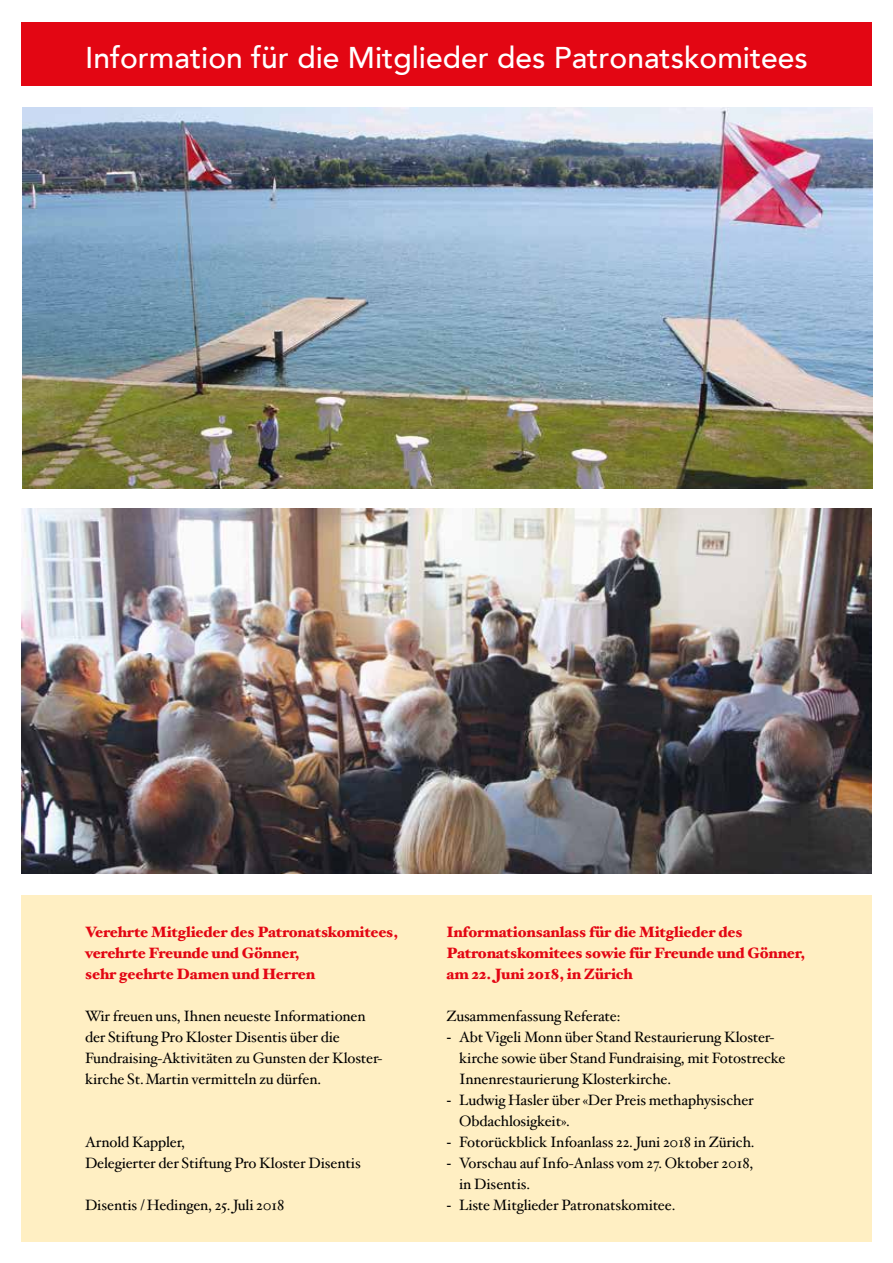
<style>
.page{position:relative;width:893px;height:1263px;background:#fff}
.page>*{position:absolute;margin:0;border:0;box-sizing:border-box;transform-origin:0 0}
.t1{font:30px "KSD Avenir Medium";color:#fff}
.t2{font:15px/21px "Hoefler Txt";letter-spacing:-.01em;color:#000}
.t3{font:900 15px/21px "Hoefler Txt";letter-spacing:-.01em;color:#e30613}
.s1{font-family:"KSD Avenir Roman"}
</style>
<div class="page">
<div style="left:22px;top:22px;width:850px;height:64px;background:#e30613"></div>
<img style="left:22px;top:508px;width:849px;height:366px">
<div style="left:22px;top:895px;width:850px;height:347px;background:#ffefc3"></div>
<img style="left:22px;top:107px;width:850px;height:381px">
<h1 class="t1" style="left:85px;top:40px;width:724px">Information für die Mitglieder des Patronatskomitees</h1>
<p class="t3" style="left:85px;top:921px;width:315px">Verehrte Mitglieder des Patronatskomitees, verehrte Freunde und Gönner,<br>sehr geehrte Damen und Herren</p>
<p class="t2" style="left:85px;top:1005px;width:299px">Wir freuen uns, Ihnen neueste Informationen der Stiftung Pro Kloster Disentis über die Fundraising-Aktivitäten zu Gunsten der Kloster&shy;kirche St. Martin vermitteln zu dürfen.</p>
<p class="t2" style="left:85px;top:1131px;width:277px">Arnold Kappler,<br>Delegierter der Stiftung Pro Kloster Disentis</p>
<p class="t2" style="left:85px;top:1194px;width:201px">Disentis / Hedingen, 25. Juli 2018</p>
<p class="t3" style="left:446px;top:921px;width:360px">Informationsanlass für die Mitglieder des<br>Patronatskomitees sowie für Freunde und Gönner, am 22. Juni 2018, in Zürich</p>
<p class="t2" style="left:446px;top:1005px;width:175px">Zusammenfassung Referate:</p>
<p class="t2" style="left:459px;top:1026px;width:328px;text-indent:-13px"><span class="s1">-</span> Abt Vigeli Monn über Stand Restaurierung Kloster&shy;kirche sowie über Stand Fundraising, mit Fotostrecke<br>Innenrestaurierung Klosterkirche.</p>
<p class="t2" style="left:459px;top:1089px;width:296px;text-indent:-13px"><span class="s1">-</span> Ludwig Hasler über «Der Preis methaphysischer<br>Obdachlosigkeit».</p>
<p class="t2" style="left:446px;top:1131px;width:310px"><span class="s1">-</span> Fotorückblick Infoanlass 22. Juni 2018 in Zürich.</p>
<p class="t2" style="left:459px;top:1152px;width:295px;text-indent:-13px"><span class="s1">-</span> Vorschau auf Info-Anlass vom 27. Oktober 2018, in Disentis.</p>
<p class="t2" style="left:446px;top:1194px;width:230px"><span class="s1">-</span> Liste Mitglieder Patronatskomitee.</p>
</div>
